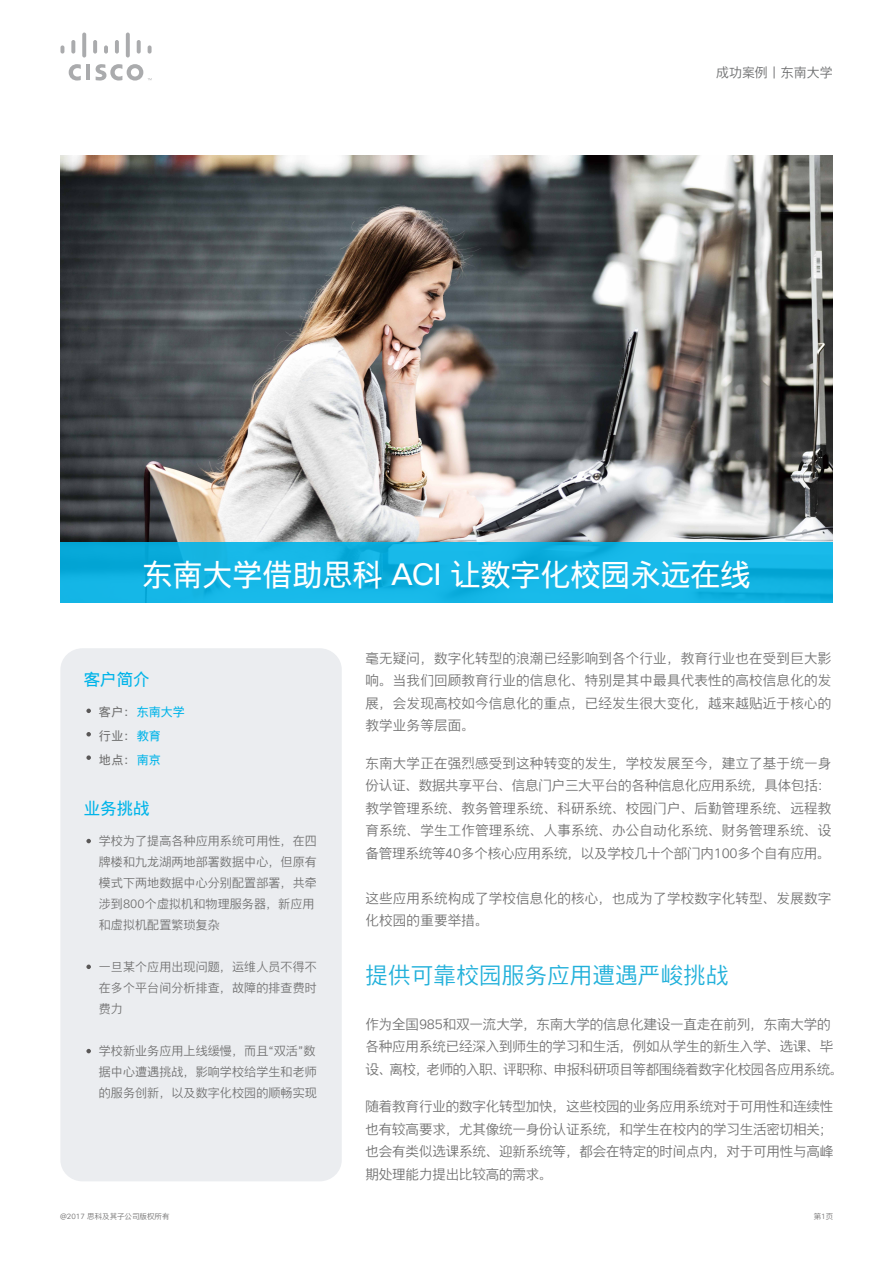
<style>
.page{position:relative;width:893px;height:1263px;background:#fff}
.page>*{position:absolute;margin:0;border:0;box-sizing:border-box;transform-origin:0 0}
.t1{font:30px "Cisco Sans CHS";color:#fff}
.t2{font:22.5px "Cisco Sans CHS Light";letter-spacing:.01em;color:#21b0da}
.t3{font:16.5px "Cisco Sans CHS";color:#00b4e9}
.t4{font:13.5px/22.5px "Cisco Sans CHS Light";letter-spacing:-.01em;color:#717171;text-align:justify}
.t5{font:13.5px/22.5px "Cisco Sans CHS Light";letter-spacing:.015em;color:#717171}
.t6{font:12.9px "Cisco Sans CHS Light";color:#696a6b}
.t7{font:12px/21px "Cisco Sans CHS Light";letter-spacing:.01em;color:#717171;text-align:justify}
.t8{font:12px/24px "Cisco Sans CHS";color:#717171}
.t9{font:7.5px "Cisco Sans CHS Light";color:#727171}
.s1{color:#00b4e9}
</style>
<div class="page">
<img style="left:60px;top:155px;width:773px;height:388px">
<svg style="left:60px;top:543px;width:773px;height:60px;background:#12b3e3"></svg>
<div style="left:60px;top:648px;width:282px;height:533px;background:#ebedf0;border-radius:22px"></div>
<hr style="left:86px;top:64px;width:4px;height:16px;background:#aaabad">
<svg style="left:69px;top:64px;width:12px;height:17px"></svg>
<svg style="left:60px;top:45px;width:4px;height:9px"></svg>
<svg style="left:71px;top:40px;width:4px;height:14px"></svg>
<svg style="left:82px;top:33px;width:4px;height:25px"></svg>
<svg style="left:93px;top:40px;width:4px;height:14px"></svg>
<svg style="left:104px;top:45px;width:4px;height:9px"></svg>
<hr style="left:115px;top:40px;width:4px;height:14px;background:#aaabad;border-radius:2px">
<svg style="left:126px;top:33px;width:4px;height:25px"></svg>
<svg style="left:137px;top:40px;width:4px;height:14px"></svg>
<svg style="left:148px;top:45px;width:4px;height:9px"></svg>
<svg style="left:96px;top:64px;width:56px;height:17px"></svg>
<svg style="left:86px;top:709px;width:5px;height:4px"></svg>
<svg style="left:86px;top:732px;width:5px;height:4px"></svg>
<svg style="left:86px;top:755px;width:5px;height:5px"></svg>
<svg style="left:86px;top:839px;width:5px;height:4px"></svg>
<svg style="left:86px;top:964px;width:5px;height:5px"></svg>
<svg style="left:86px;top:1049px;width:5px;height:4px"></svg>
<p class="t6" style="left:716px;top:67px;width:118px">成功案例丨东南大学</p>
<h1 class="t1" style="left:142px;top:555px;width:610px">东南大学借助思科 ACI 让数字化校园永远在线</h1>
<p class="t3" style="left:84px;top:669px;width:67px">客户简介</p>
<p class="t8" style="left:99px;top:699px;width:88px">客户：<span class="s1">东南大学</span>行业：<span class="s1">教育<br></span>地点：<span class="s1">南京</span></p>
<p class="t3" style="left:84px;top:798px;width:67px">业务挑战</p>
<p class="t7" style="left:99px;top:831px;width:220px;text-align:left">学校为了提高各种应用系统可用性，在四牌楼和九龙湖两地部署数据中心，但原有模式下两地数据中心分别配置部署，共牵涉到800个虚拟机和物理服务器，新应用和虚拟机配置繁琐复杂</p>
<p class="t7" style="left:99px;top:957px;width:220px">一旦某个应用出现问题，运维人员不得不在多个平台间分析排查，故障的排查费时费力</p>
<p class="t7" style="left:99px;top:1041px;width:220px">学校新业务应用上线缓慢，而且“双活”数据中心遭遇挑战，影响学校给学生和老师的服务创新，以及数字化校园的顺畅实现</p>
<p class="t4" style="left:366px;top:647px;width:467px">毫无疑问，数字化转型的浪潮已经影响到各个行业，教育行业也在受到巨大影响。当我们回顾教育行业的信息化、特别是其中最具代表性的高校信息化的发展，会发现高校如今信息化的重点，已经发生很大变化，越来越贴近于核心的教学业务等层面。</p>
<p class="t4" style="left:366px;top:752px;width:467px">东南大学正在强烈感受到这种转变的发生，学校发展至今，建立了基于统一身份认证、数据共享平台、信息门户三大平台的各种信息化应用系统，具体包括：教学管理系统、教务管理系统、科研系统、校园门户、后勤管理系统、远程教育系统、学生工作管理系统、人事系统、办公自动化系统、财务管理系统、设备管理系统等40多个核心应用系统，以及学校几十个部门内100多个自有应用。</p>
<p class="t5" style="left:366px;top:887px;width:467px">这些应用系统构成了学校信息化的核心，也成为了学校数字化转型、发展数字化校园的重要举措。</p>
<h2 class="t2" style="left:366px;top:965px;width:365px">提供可靠校园服务应用遭遇严峻挑战</h2>
<p class="t4" style="left:366px;top:1013px;width:479px;text-align:left">作为全国985和双一流大学，东南大学的信息化建设一直走在前列，东南大学的各种应用系统已经深入到师生的学习和生活，例如从学生的新生入学、选课、毕设、离校，老师的入职、评职称、申报科研项目等都围绕着数字化校园各应用系统。</p>
<p class="t4" style="left:366px;top:1096px;width:469px">随着教育行业的数字化转型加快，这些校园的业务应用系统对于可用性和连续性也有较高要求，尤其像统一身份认证系统，和学生在校内的学习生活密切相关；也会有类似选课系统、迎新系统等，都会在特定的时间点内，对于可用性与高峰期处理能力提出比较高的需求。</p>
<p class="t9" style="left:60px;top:1213px;width:111px">@2017 思科及其子公司版权所有</p>
<p class="t9" style="left:814px;top:1213px;width:21px">第1页</p>
</div>
